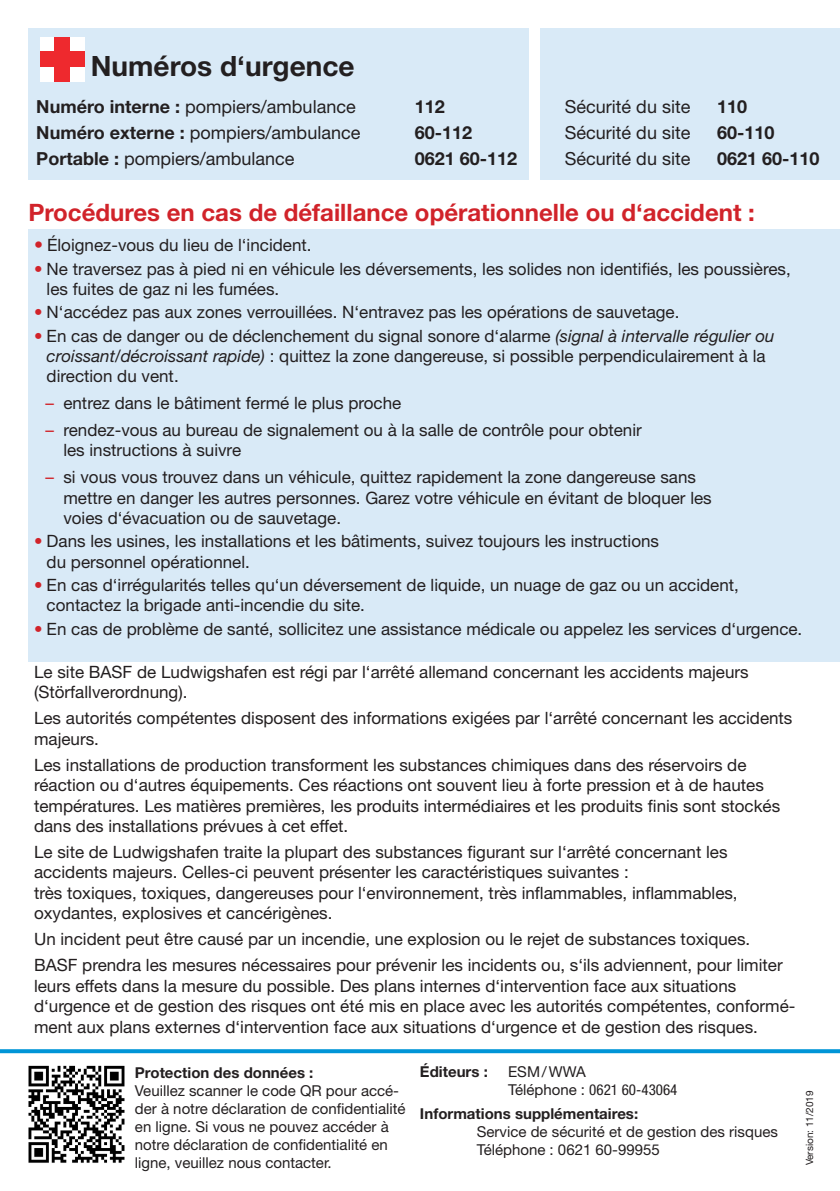
<style>
.page{position:relative;width:840px;height:1191px;background:#fff}
.page>*{position:absolute;margin:0;border:0;box-sizing:border-box;transform-origin:0 0}
.t1{font:700 28px "Helvetica Neue LT Pro";color:#231f20}
.t2{font:700 24px "Helvetica Neue LT Pro";color:#d1232a}
.t3{font:18px "Helvetica Neue LT Pro";color:#231f20}
.t4{font:700 18px "Helvetica Neue LT Pro";color:#231f20}
.t5{font:17px/20.4px "Helvetica Neue LT Pro";color:#231f20}
.t6{font:15px/18px "Helvetica Neue LT Pro";color:#231f20}
.t7{font:700 15px "Helvetica Neue LT Pro";color:#231f20}
.t8{font:10px "Helvetica Neue LT Pro";color:#231f20}
.s1{font-weight:700}
.s2{font-stretch:condensed;font-size:18px;color:#d1232a}
.s3{font-stretch:condensed;color:#d1232a}
.s4{font-style:italic}
.s5{color:#d1232a}
.s6{font-stretch:condensed}
</style>
<div class="page">
<div style="left:28px;top:28px;width:500px;height:152px;background:#d9eaf7"></div>
<div style="left:28px;top:230px;width:811px;height:432px;background:#d9eaf7"></div>
<div style="left:540px;top:28px;width:299px;height:152px;background:#d9eaf7"></div>
<div style="left:40px;top:37px;width:44px;height:45px;background:#fff"></div>
<div style="left:54px;top:37px;width:16px;height:45px;background:#ee292e"></div>
<div style="left:40px;top:51px;width:44px;height:16px;background:#ee292e"></div>
<img style="left:28px;top:1065px;width:97px;height:98px">
<svg style="left:0;top:1049px;width:839px;height:4px;fill:#0195d7"></svg>
<p class="t1" style="left:91px;top:48px;width:265px">Numéros d‘urgence</p>
<p class="t3" style="left:36px;top:96px;width:321px"><span class="s1">Numéro interne :</span> pompiers/ambulance</p>
<p class="t4" style="left:414px;top:95px;width:32px">112</p>
<p class="t3" style="left:564px;top:96px;width:127px">Sécurité du site</p>
<p class="t4" style="left:716px;top:95px;width:32px">110</p>
<p class="t3" style="left:36px;top:122px;width:325px"><span class="s1">Numéro externe :</span> pompiers/ambulance</p>
<p class="t4" style="left:414px;top:121px;width:59px">60-112</p>
<p class="t3" style="left:564px;top:122px;width:127px">Sécurité du site</p>
<p class="t4" style="left:716px;top:121px;width:59px">60-110</p>
<p class="t3" style="left:36px;top:148px;width:260px"><span class="s1">Portable :</span> pompiers/ambulance</p>
<p class="t4" style="left:414px;top:147px;width:104px">0621 60-112</p>
<p class="t3" style="left:564px;top:148px;width:127px">Sécurité du site</p>
<p class="t4" style="left:716px;top:147px;width:104px">0621 60-110</p>
<p class="t2" style="left:28px;top:198px;width:727px">Procédures en cas de défaillance opérationnelle ou d‘accident :</p>
<p class="t5" style="left:34px;top:235px;width:279px"><span class="s2">•</span> Éloignez-vous du lieu de l‘incident.</p>
<p class="t5" style="left:47px;top:258px;width:745px;text-indent:-13px"><span class="s3">•</span> Ne traversez pas à pied ni en véhicule les déversements, les solides non identifiés, les poussières, les fuites de gaz ni les fumées.</p>
<p class="t5" style="left:34px;top:302px;width:646px"><span class="s3">•</span> N‘accédez pas aux zones verrouillées. N‘entravez pas les opérations de sauvetage.</p>
<p class="t5" style="left:47px;top:325px;width:729px;text-indent:-13px"><span class="s3">•</span> En cas de danger ou de déclenchement du signal sonore d‘alarme <span class="s4">(signal à intervalle régulier ou croissant/décroissant rapide)</span> : quittez la zone dangereuse, si possible perpendiculairement à la direction du vent.</p>
<p class="t5" style="left:45px;top:393px;width:357px"><span class="s5">–</span> entrez dans le bâtiment fermé le plus proche</p>
<p class="t5" style="left:63px;top:419px;width:579px;text-indent:-18px"><span class="s5">–</span> rendez-vous au bureau de signalement ou à la salle de contrôle pour obtenir les instructions à suivre</p>
<p class="t5" style="left:63px;top:467px;width:649px;text-indent:-18px"><span class="s5">–</span> si vous vous trouvez dans un véhicule, quittez rapidement la zone dangereuse sans mettre en danger les autres personnes. Garez votre véhicule en évitant de bloquer les voies d‘évacuation ou de sauvetage.</p>
<p class="t5" style="left:47px;top:531px;width:613px;text-indent:-13px"><span class="s3">•</span> Dans les usines, les installations et les bâtiments, suivez toujours les instructions du personnel opérationnel.</p>
<p class="t5" style="left:47px;top:574px;width:693px;text-indent:-13px"><span class="s3">•</span> En cas d‘irrégularités telles qu‘un déversement de liquide, un nuage de gaz ou un accident, contactez la brigade anti-incendie du site.</p>
<p class="t5" style="left:34px;top:618px;width:769px"><span class="s3">•</span> En cas de problème de santé, sollicitez une assistance médicale ou appelez les services d‘urgence.</p>
<p class="t5" style="left:34px;top:661px;width:715px">Le site BASF de Ludwigshafen est régi par l‘arrêté allemand concernant les accidents majeurs</p>
<p class="t5" style="left:34px;top:681px;width:155px">(Störfallverordnung).</p>
<p class="t5" style="left:34px;top:708px;width:759px">Les autorités compétentes disposent des informations exigées par l‘arrêté concernant les accidents majeurs.</p>
<p class="t5" style="left:34px;top:754px;width:747px">Les installations de production transforment les substances chimiques dans des réservoirs de réaction ou d‘autres équipements. Ces réactions ont souvent lieu à forte pression et à de hautes températures. Les matières premières, les produits intermédiaires et les produits finis sont stockés dans des installations prévues à cet effet.</p>
<p class="t5" style="left:34px;top:841px;width:694px">Le site de Ludwigshafen traite la plupart des substances figurant sur l‘arrêté concernant les accidents majeurs. Celles-ci peuvent présenter les caractéristiques suivantes :</p>
<p class="t5" style="left:34px;top:882px;width:704px">très toxiques, toxiques, dangereuses pour l‘environnement, très inflammables, inflammables, oxydantes, explosives et cancérigènes.</p>
<p class="t5" style="left:34px;top:929px;width:717px">Un incident peut être causé par un incendie, une explosion ou le rejet de substances toxiques.</p>
<p class="t5" style="left:34px;top:955px;width:762px">BASF prendra les mesures nécessaires pour prévenir les incidents ou, s‘ils adviennent, pour limiter leurs effets dans la mesure du possible. Des plans internes d‘intervention face aux situations d‘urgence et de gestion des risques ont été mis en place avec les autorités compétentes, conformé&shy;ment aux plans externes d‘intervention face aux situations d‘urgence et de gestion des risques.</p>
<p class="t7" style="left:135px;top:1062px;width:180px">Protection des données :</p>
<p class="t6" style="left:135px;top:1081px;width:272px">Veuillez scanner le code QR pour accé&shy;der à notre déclaration de confidentialité en ligne. Si vous ne pouvez accéder à notre déclaration de confidentialité en ligne, veuillez nous contacter.</p>
<p class="t7" style="left:420px;top:1062px;width:69px">Éditeurs :</p>
<p class="t6" style="left:508px;top:1062px;width:171px">ESM/WWA<br>Téléphone : <span class="s6">0621 60-43064</span></p>
<p class="t6" style="left:476px;top:1104px;width:302px;text-indent:-57px"><span class="s1">Informations supplémentaires:<br></span>Service de sécurité et de gestion des risques<br>Téléphone : 0621 60-99955</p>
<p class="t8" style="left:803px;top:1165px;width:77px;rotate:-90deg">Version: 11/2019</p>
</div>
